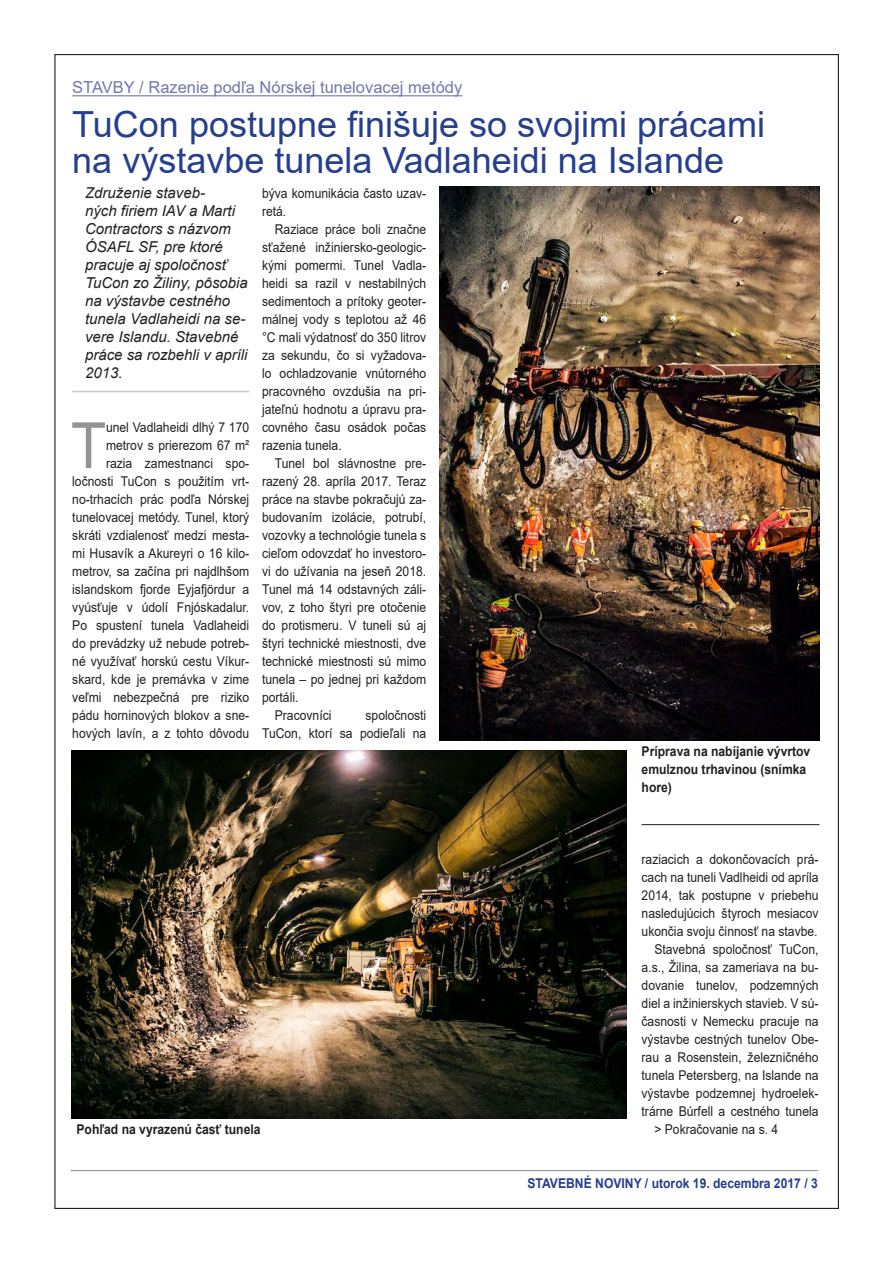
<style>
.page{position:relative;width:893px;height:1263px;background:#fff}
.page>*{position:absolute;margin:0;border:0;box-sizing:border-box;transform-origin:0 0}
.Text_základný{font:63.75px "Arial";color:#939393;scale:.9 1}
.Titulok_veľký{font:36px "Arial";color:#253f8e}
.Rubrika{font:16.5px "Arial";color:#7477b0}
.Perex{font:italic 15px/18px "Arial";color:#231f20}
.Text_základný-2{font:13.5px/18px "Arial";color:#231f20;text-align:justify;scale:.9 1}
.Text_základný-3{font:700 13.5px/18px "Arial";color:#231f20;scale:.9 1}
.Text_základný-4{font:700 13.5px "Arial";color:#253f8e;scale:.9 1}
</style>
<div class="page">
<hr style="left:71px;top:1170px;width:747px;height:1px;background:#939393">
<hr style="left:72px;top:391px;width:177px;height:1px;background:#c9c9c9">
<hr style="left:72px;top:95px;width:390px;height:1px;background:#7477b0">
<img style="left:439px;top:187px;width:380px;height:553px">
<img style="left:72px;top:750px;width:554px;height:368px">
<hr style="left:642px;top:824px;width:177px;height:1px;background:#231f20">
<p class="Rubrika" style="left:72px;top:76px;width:391px">STAVBY / Razenie podľa Nórskej tunelovacej metódy</p>
<p class="Titulok_veľký" style="left:72px;top:100px;width:694px">TuCon postupne finišuje so svojimi prácami</p>
<p class="Titulok_veľký" style="left:72px;top:136px;width:653px">na výstavbe tunela Vadlaheidi na Islande</p>
<p class="Perex" style="left:85px;top:184px;width:164px">Združenie staveb-<br>ných firiem IAV a Marti<br>Contractors s názvom<br>ÓSAFL SF, pre ktoré pracuje aj spoločnosť<br>TuCon zo Žiliny, pôsobia na výstavbe cestného tunela Vadlaheidi na se&shy;vere Islandu. Stavebné práce sa rozbehli v apríli<br>2013.</p>
<p class="Text_základný-2" style="left:72px;top:418px;width:198px;text-align:right">unel Vadlaheidi dlhý 7 170 metrov s prierezom 67 m²<br>razia zamestnanci spo&shy;ločnosti TuCon s použitím vrt&shy;no-trhacích prác podľa Nórskej tunelovacej metódy. Tunel, ktorý skráti vzdialenosť medzi mesta&shy;mi Husavík a Akureyri o 16 kilo&shy;metrov, sa začína pri najdlhšom islandskom fjorde Eyjafjördur a vyúsťuje v údolí Fnjóskadalur.<br>Po spustení tunela Vadlaheidi do prevádzky už nebude potreb&shy;né využívať horskú cestu Víkur&shy;skard, kde je premávka v zime veľmi nebezpečná pre riziko pádu horninových blokov a sne&shy;hových lavín, a z tohto dôvodu</p>
<p class="Text_základný" style="left:71px;top:402px;width:40px">T</p>
<p class="Text_základný-2" style="left:262px;top:184px;width:184px">býva komunikácia často uzav&shy;retá.</p>
<p class="Text_základný-2" style="left:262px;top:220px;width:184px;text-indent:13px">Raziace práce boli značne sťažené inžiniersko-geologic&shy;kými pomermi. Tunel Vadla&shy;heidi sa razil v nestabilných sedimentoch a prítoky geoter&shy;málnej vody s teplotou až 46 °C mali výdatnosť do 350 litrov za sekundu, čo si vyžadova&shy;lo ochladzovanie vnútorného pracovného ovzdušia na pri&shy;jateľnú hodnotu a úpravu pra&shy;covného času osádok počas razenia tunela.</p>
<p class="Text_základný-2" style="left:262px;top:454px;width:184px;text-indent:13px">Tunel bol slávnostne pre&shy;razený 28. apríla 2017. Teraz práce na stavbe pokračujú za&shy;budovaním izolácie, potrubí, vozovky a technológie tunela s cieľom odovzdať ho investoro&shy;vi do užívania na jeseň 2018.<br>Tunel má 14 odstavných záli&shy;vov, z toho štyri pre otočenie do protismeru. V tuneli sú aj štyri technické miestnosti, dve technické miestnosti sú mimo tunela – po jednej pri každom portáli.</p>
<p class="Text_základný-2" style="left:275px;top:706px;width:65px">Pracovníci</p>
<p class="Text_základný-2" style="left:262px;top:706px;width:184px;text-align:right">spoločnosti<br>TuCon, ktorí sa podieľali na</p>
<p class="Text_základný-3" style="left:77px;top:1120px;width:206px">Pohľad na vyrazenú časť tunela</p>
<p class="Text_základný-3" style="left:642px;top:742px;width:189px">Príprava na nabíjanie vývrtov emulznou trhavinou (snímka hore)</p>
<p class="Text_základný-2" style="left:642px;top:850px;width:198px">raziacich a dokončovacích prá&shy;cach na tuneli Vadlheidi od apríla 2014, tak postupne v priebehu nasledujúcich štyroch mesiacov ukončia svoju činnosť na stavbe.</p>
<p class="Text_základný-2" style="left:642px;top:940px;width:198px;text-indent:13px">Stavebná spoločnosť TuCon, a.s., Žilina, sa zameriava na bu&shy;dovanie tunelov, podzemných diel a inžinierskych stavieb. V sú&shy;časnosti v Nemecku pracuje na výstavbe cestných tunelov Obe&shy;rau a Rosenstein, železničného tunela Petersberg, na Islande na výstavbe podzemnej hydroelek&shy;trárne Búrfell a cestného tunela</p>
<p class="Text_základný-2" style="left:654px;top:1120px;width:139px">&gt; Pokračovanie na s. 4</p>
<p class="Text_základný-4" style="left:527px;top:1174px;width:324px">STAVEBNÉ NOVINY / utorok 19. decembra 2017 / 3</p>
</div>
